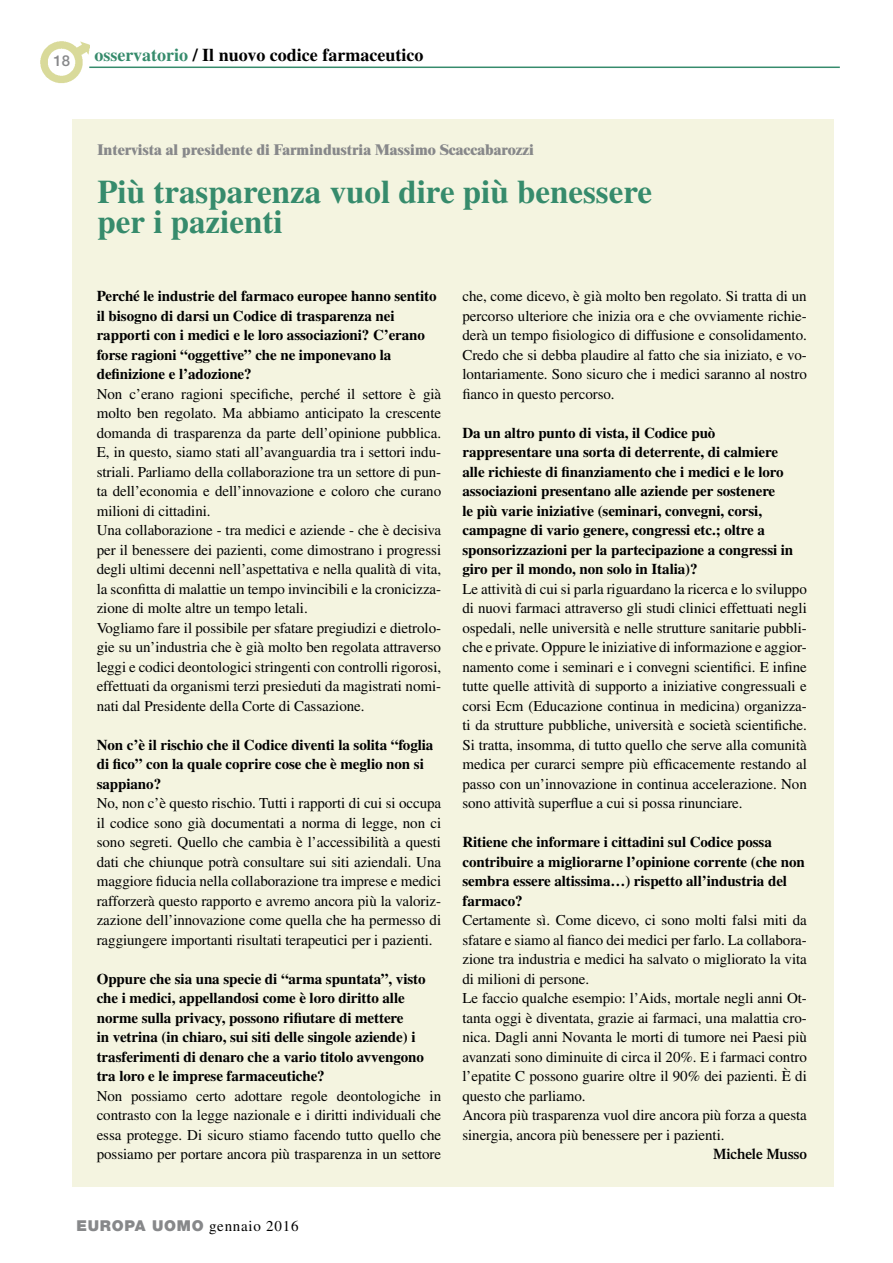
<style>
.page{position:relative;width:893px;height:1263px;background:#fff}
.page>*{position:absolute;margin:0;border:0;box-sizing:border-box;transform-origin:0 0}
.t1{font:700 33px/30px "Times LT Std";color:#368b6c}
.t2{font:700 18px "Times LT Std";color:#000}
.t3{font:15px/19.5px "Times LT Std";letter-spacing:-.005em;color:#000;text-align:justify}
.t4{font:700 15px/19.5px "Times LT Std";letter-spacing:-.005em;color:#000}
.t5{font:800 15px "Times LT Std";color:#87888a}
.t6{font:15px "Times LT Std";letter-spacing:.05em;color:#000}
.t7{font:600 15px "Times LT Std";letter-spacing:-.005em;color:#000}
.t8{font:500 15px "Helvetica Neue LT Std";color:#87888a}
.s1{color:#368b6c}
.s2{font-family:"Helvetica Neue LT Std";font-weight:900;color:#87888a}
</style>
<div class="page">
<img style="left:40px;top:41px;width:49px;height:42px">
<hr style="left:89px;top:67px;width:751px;height:1px;background:#368b6c">
<div style="left:72px;top:119px;width:761px;height:1067px;background:#f4f4e0"></div>
<p class="t8" style="left:53px;top:52px;width:18px">18</p>
<p class="t2" style="left:94px;top:44px;width:330px"><span class="s1">osservatorio</span> / Il nuovo codice farmaceutico</p>
<p class="t5" style="left:97px;top:141px;width:438px">Intervista al presidente di Farmindustria Massimo Scaccabarozzi</p>
<h1 class="t1" style="left:97px;top:177px;width:556px">Più trasparenza vuol dire più benessere per i pazienti</h1>
<p class="t4" style="left:97px;top:286px;width:341px">Perché le industrie del farmaco europee hanno sentito il bisogno di darsi un Codice di trasparenza nei rapporti con i medici e le loro associazioni? C’erano forse ragioni “oggettive” che ne imponevano la definizione e l’adozione?</p>
<p class="t3" style="left:97px;top:384px;width:346px;text-align:left">Non c’erano ragioni specifiche, perché il settore è già molto ben regolato. Ma abbiamo anticipato la crescente domanda di trasparenza da parte dell’opinione pubblica.<br>E, in questo, siamo stati all’avanguardia tra i settori indu&shy;striali. Parliamo della collaborazione tra un settore di pun&shy;ta dell’economia e dell’innovazione e coloro che curano milioni di cittadini.<br>Una collaborazione - tra medici e aziende - che è decisiva per il benessere dei pazienti, come dimostrano i progressi degli ultimi decenni nell’aspettativa e nella qualità di vita, la sconfitta di malattie un tempo invincibili e la cronicizza&shy;zione di molte altre un tempo letali.<br>Vogliamo fare il possibile per sfatare pregiudizi e dietrolo&shy;gie su un’industria che è già molto ben regolata attraverso leggi e codici deontologici stringenti con controlli rigorosi, effettuati da organismi terzi presieduti da magistrati nomi&shy;nati dal Presidente della Corte di Cassazione.</p>
<p class="t4" style="left:97px;top:735px;width:338px">Non c’è il rischio che il Codice diventi la solita “foglia di fico” con la quale coprire cose che è meglio non si sappiano?</p>
<p class="t3" style="left:97px;top:793px;width:346px">No, non c’è questo rischio. Tutti i rapporti di cui si occupa il codice sono già documentati a norma di legge, non ci sono segreti. Quello che cambia è l’accessibilità a questi dati che chiunque potrà consultare sui siti aziendali. Una maggiore fiducia nella collaborazione tra imprese e medici rafforzerà questo rapporto e avremo ancora più la valoriz&shy;zazione dell’innovazione come quella che ha permesso di raggiungere importanti risultati terapeutici per i pazienti.</p>
<p class="t4" style="left:97px;top:969px;width:330px">Oppure che sia una specie di “arma spuntata”, visto che i medici, appellandosi come è loro diritto alle norme sulla privacy, possono rifiutare di mettere<br>in vetrina (in chiaro, sui siti delle singole aziende) i trasferimenti di denaro che a vario titolo avvengono tra loro e le imprese farmaceutiche?</p>
<p class="t3" style="left:97px;top:1086px;width:346px">Non possiamo certo adottare regole deontologiche in contrasto con la legge nazionale e i diritti individuali che essa protegge. Di sicuro stiamo facendo tutto quello che possiamo per portare ancora più trasparenza in un settore</p>
<p class="t3" style="left:462px;top:286px;width:346px">che, come dicevo, è già molto ben regolato. Si tratta di un percorso ulteriore che inizia ora e che ovviamente richie&shy;derà un tempo fisiologico di diffusione e consolidamento.<br>Credo che si debba plaudire al fatto che sia iniziato, e vo&shy;lontariamente. Sono sicuro che i medici saranno al nostro fianco in questo percorso.</p>
<p class="t4" style="left:462px;top:423px;width:332px">Da un altro punto di vista, il Codice può rappresentare una sorta di deterrente, di calmiere alle richieste di finanziamento che i medici e le loro associazioni presentano alle aziende per sostenere<br>le più varie iniziative (seminari, convegni, corsi, campagne di vario genere, congressi etc.; oltre a sponsorizzazioni per la partecipazione a congressi in giro per il mondo, non solo in Italia)?</p>
<p class="t3" style="left:462px;top:579px;width:346px">Le attività di cui si parla riguardano la ricerca e lo sviluppo di nuovi farmaci attraverso gli studi clinici effettuati negli ospedali, nelle università e nelle strutture sanitarie pubbli&shy;che e private. Oppure le iniziative di informazione e aggior&shy;namento come i seminari e i convegni scientifici. E infine tutte quelle attività di supporto a iniziative congressuali e corsi Ecm (Educazione continua in medicina) organizza&shy;ti da strutture pubbliche, università e società scientifiche.<br>Si tratta, insomma, di tutto quello che serve alla comunità medica per curarci sempre più efficacemente restando al passo con un’innovazione in continua accelerazione. Non sono attività superflue a cui si possa rinunciare.</p>
<p class="t4" style="left:462px;top:832px;width:344px">Ritiene che informare i cittadini sul Codice possa contribuire a migliorarne l’opinione corrente (che non sembra essere altissima…) rispetto all’industria del farmaco?</p>
<p class="t3" style="left:462px;top:910px;width:346px;text-align:left">Certamente sì. Come dicevo, ci sono molti falsi miti da sfatare e siamo al fianco dei medici per farlo. La collabora&shy;zione tra industria e medici ha salvato o migliorato la vita di milioni di persone.<br>Le faccio qualche esempio: l’Aids, mortale negli anni Ot&shy;tanta oggi è diventata, grazie ai farmaci, una malattia cro&shy;nica. Dagli anni Novanta le morti di tumore nei Paesi più avanzati sono diminuite di circa il 20%. E i farmaci contro l’epatite C possono guarire oltre il 90% dei pazienti. È di questo che parliamo.<br>Ancora più trasparenza vuol dire ancora più forza a questa sinergia, ancora più benessere per i pazienti.</p>
<p class="t7" style="left:713px;top:1145px;width:95px">Michele Musso</p>
<p class="t6" style="left:77px;top:1217px;width:223px"><span class="s2">EUROPA UOMO</span> gennaio 2016</p>
</div>
